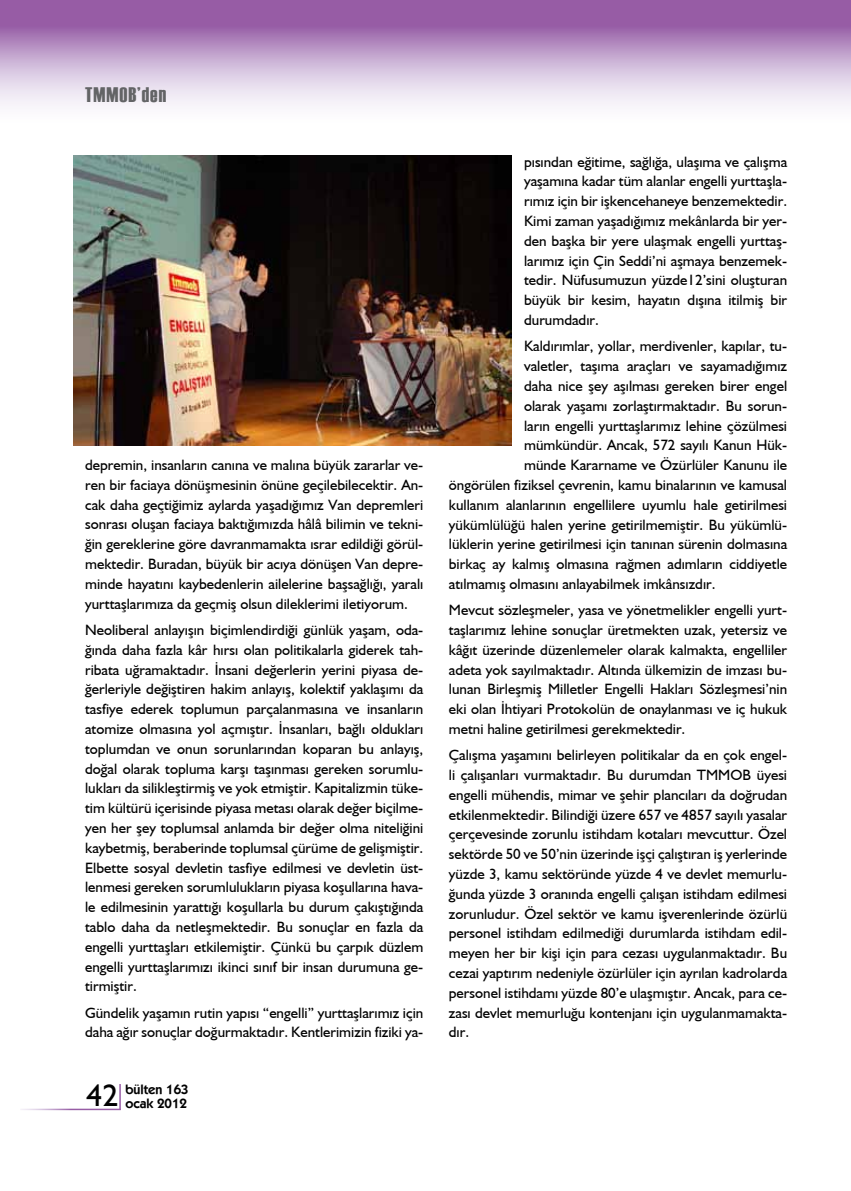
<style>
.page{position:relative;width:851px;height:1191px;background:#fff}
.page>*{position:absolute;margin:0;border:0;box-sizing:border-box;transform-origin:0 0}
.t1{font:31.5px "Humanist 521 BT";color:#000}
.t2{font:21px "Haettenschweiler";letter-spacing:.05em;color:#636466}
.t3{font:15px/19.8px "Humanist 521 BT";color:#000;text-align:justify}
.t4{font:600 13.5px/13.5px "Kabel IT Cby BT";color:#000}
</style>
<div class="page">
<svg style="left:0;top:0;width:850px;height:106px;background:#c09fcb"></svg>
<hr style="left:119px;top:1084px;width:2px;height:25px;background:#975ca5">
<hr style="left:20px;top:1108px;width:101px;height:2px;background:#fff">
<img style="left:74px;top:155px;width:437px;height:291px">
<h2 class="t2" style="left:85px;top:80px;width:83px">TMMOB’den</h2>
<p class="t3" style="left:85px;top:455px;width:340px">depremin, insanların canına ve malına büyük zararlar ve&shy;ren bir faciaya dönüşmesinin önüne geçilebilecektir. An&shy;cak daha geçtiğimiz aylarda yaşadığımız Van depremleri sonrası oluşan faciaya baktığımızda hâlâ bilimin ve tekni&shy;ğin gereklerine göre davranmamakta ısrar edildiği görül&shy;mektedir. Buradan, büyük bir acıya dönüşen Van depre&shy;minde hayatını kaybedenlerin ailelerine başsağlığı, yaralı yurttaşlarımıza da geçmiş olsun dileklerimi iletiyorum.</p>
<p class="t3" style="left:85px;top:619px;width:340px">Neoliberal anlayışın biçimlendirdiği günlük yaşam, oda&shy;ğında daha fazla kâr hırsı olan politikalarla giderek tah&shy;ribata uğramaktadır. İnsani değerlerin yerini piyasa de&shy;ğerleriyle değiştiren hakim anlayış, kolektif yaklaşımı da tasfiye ederek toplumun parçalanmasına ve insanların atomize olmasına yol açmıştır. İnsanları, bağlı oldukları toplumdan ve onun sorunlarından koparan bu anlayış, doğal olarak topluma karşı taşınması gereken sorumlu&shy;lukları da silikleştirmiş ve yok etmiştir. Kapitalizmin tüke&shy;tim kültürü içerisinde piyasa metası olarak değer biçilme&shy;yen her şey toplumsal anlamda bir değer olma niteliğini kaybetmiş, beraberinde toplumsal çürüme de gelişmiştir.<br>Elbette sosyal devletin tasfiye edilmesi ve devletin üst&shy;lenmesi gereken sorumlulukların piyasa koşullarına hava&shy;le edilmesinin yarattığı koşullarla bu durum çakıştığında tablo daha da netleşmektedir. Bu sonuçlar en fazla da engelli yurttaşları etkilemiştir. Çünkü bu çarpık düzlem engelli yurttaşlarımızı ikinci sınıf bir insan durumuna ge&shy;tirmiştir.</p>
<p class="t3" style="left:85px;top:1002px;width:340px">Gündelik yaşamın rutin yapısı “engelli” yurttaşlarımız için daha ağır sonuçlar doğurmaktadır. Kentlerimizin fiziki ya-</p>
<h1 class="t1" style="left:86px;top:1076px;width:33px">42</h1>
<p class="t4" style="left:125px;top:1082px;width:65px">bülten 163 ocak 2012</p>
<p class="t3" style="left:524px;top:151px;width:264px">pısından eğitime, sağlığa, ulaşıma ve çalışma yaşamına kadar tüm alanlar engelli yurttaşla&shy;rımız için bir işkencehaneye benzemektedir.<br>Kimi zaman yaşadığımız mekânlarda bir yer&shy;den başka bir yere ulaşmak engelli yurttaş&shy;larımız için Çin Seddi’ni aşmaya benzemek&shy;tedir. Nüfusumuzun yüzde12’sini oluşturan büyük bir kesim, hayatın dışına itilmiş bir durumdadır.</p>
<p class="t3" style="left:524px;top:336px;width:264px">Kaldırımlar, yollar, merdivenler, kapılar, tu-</p>
<p class="t3" style="left:524px;top:356px;width:264px">valetler, taşıma araçları ve sayamadığımız</p>
<p class="t3" style="left:524px;top:375px;width:264px">daha nice şey aşılması gereken birer engel</p>
<p class="t3" style="left:524px;top:395px;width:264px">olarak yaşamı zorlaştırmaktadır. Bu sorun-</p>
<p class="t3" style="left:524px;top:415px;width:264px">ların engelli yurttaşlarımız lehine çözülmesi</p>
<p class="t3" style="left:524px;top:435px;width:264px">mümkündür. Ancak, 572 sayılı Kanun Hük-</p>
<p class="t3" style="left:524px;top:455px;width:264px">münde Kararname ve Özürlüler Kanunu ile</p>
<p class="t3" style="left:449px;top:474px;width:340px">öngörülen fiziksel çevrenin, kamu binalarının ve kamusal</p>
<p class="t3" style="left:449px;top:494px;width:340px">kullanım alanlarının engellilere uyumlu hale getirilmesi</p>
<p class="t3" style="left:449px;top:514px;width:340px">yükümlülüğü halen yerine getirilmemiştir. Bu yükümlü-</p>
<p class="t3" style="left:449px;top:534px;width:340px">lüklerin yerine getirilmesi için tanınan sürenin dolmasına</p>
<p class="t3" style="left:449px;top:554px;width:340px">birkaç ay kalmış olmasına rağmen adımların ciddiyetle</p>
<p class="t3" style="left:449px;top:573px;width:268px">atılmamış olmasını anlayabilmek imkânsızdır.</p>
<p class="t3" style="left:449px;top:600px;width:340px">Mevcut sözleşmeler, yasa ve yönetmelikler engelli yurt&shy;taşlarımız lehine sonuçlar üretmekten uzak, yetersiz ve kâğıt üzerinde düzenlemeler olarak kalmakta, engelliler adeta yok sayılmaktadır. Altında ülkemizin de imzası bu&shy;lunan Birleşmiş Milletler Engelli Hakları Sözleşmesi’nin eki olan İhtiyari Protokolün de onaylanması ve iç hukuk metni haline getirilmesi gerekmektedir.</p>
<p class="t3" style="left:449px;top:745px;width:340px">Çalışma yaşamını belirleyen politikalar da en çok engel&shy;li çalışanları vurmaktadır. Bu durumdan TMMOB üyesi engelli mühendis, mimar ve şehir plancıları da doğrudan etkilenmektedir. Bilindiği üzere 657 ve 4857 sayılı yasalar çerçevesinde zorunlu istihdam kotaları mevcuttur. Özel sektörde 50 ve 50’nin üzerinde işçi çalıştıran iş yerlerinde yüzde 3, kamu sektöründe yüzde 4 ve devlet memurlu&shy;ğunda yüzde 3 oranında engelli çalışan istihdam edilmesi zorunludur. Özel sektör ve kamu işverenlerinde özürlü personel istihdam edilmediği durumlarda istihdam edil&shy;meyen her bir kişi için para cezası uygulanmaktadır. Bu cezai yaptırım nedeniyle özürlüler için ayrılan kadrolarda personel istihdamı yüzde 80’e ulaşmıştır. Ancak, para ce&shy;zası devlet memurluğu kontenjanı için uygulanmamakta&shy;dır.</p>
</div>
